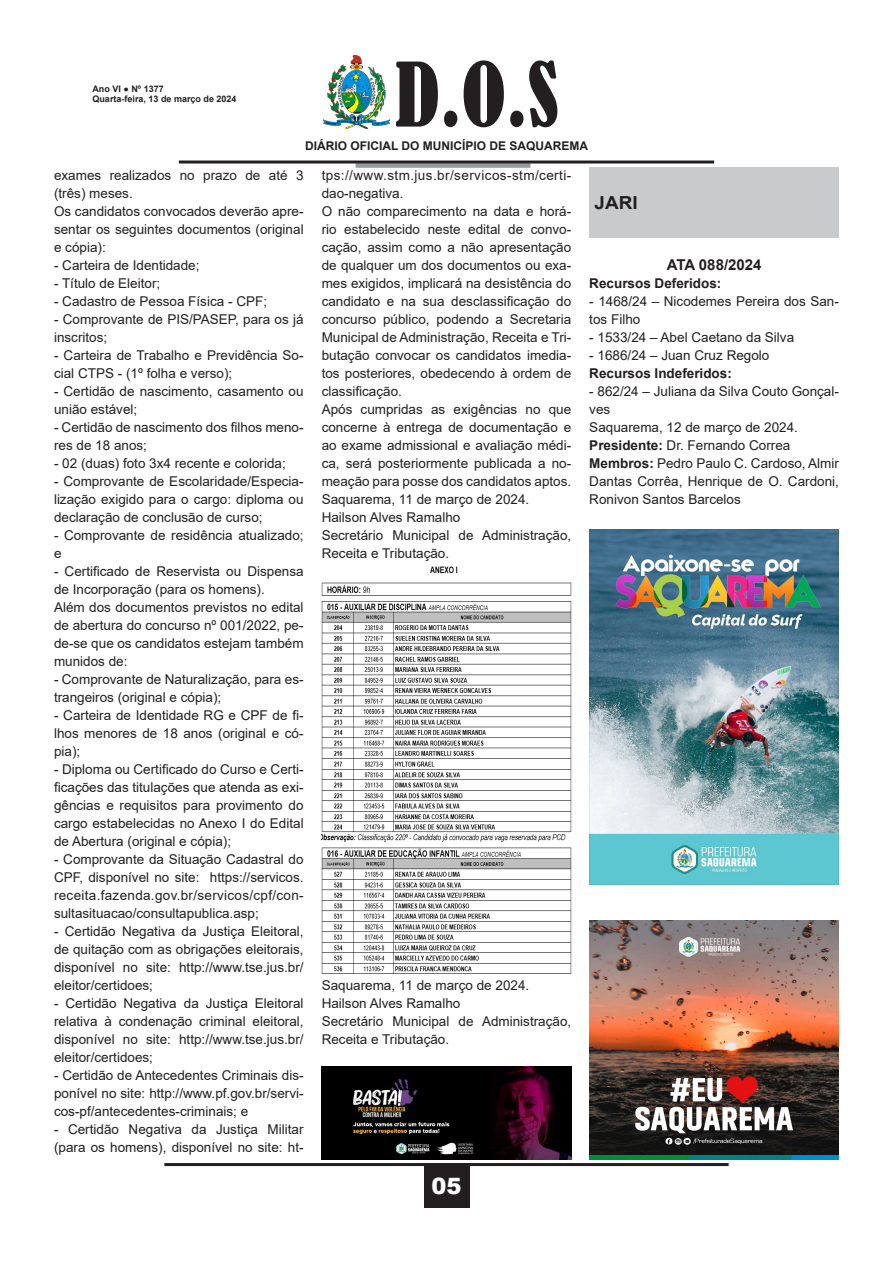
<style>
.page{position:relative;width:893px;height:1263px;background:#fff}
.page>*{position:absolute;margin:0;border:0;box-sizing:border-box;transform-origin:0 0}
.t1{font:condensed 82.5px "Bernard";color:#231f20}
.t2{font:900 22.5px "Arial";color:#fff}
.t3{font:700 18px "Arial";color:#231f20;scale:1.05 1}
.t4{font:700 15px "Arial";color:#231f20}
.t5{font:13.5px/18px "Arial";color:#231f20}
.t6{font:13.5px/18px "Arial";letter-spacing:.03em;color:#231f20}
.t7{font:700 13.5px "Arial";color:#231f20}
.t8{font:700 12px "Arial";color:#231f20}
.t9{font:700 9px/10.8px "Arial";color:#231f20}
.s1{font-weight:700}
</style>
<div class="page">
<hr style="left:164px;top:1163px;width:565px;height:3px;background:#231f20">
<div style="left:424px;top:1163px;width:45px;height:45px;background:#231f20"></div>
<img style="left:324px;top:55px;width:65px;height:73px">
<div style="left:356px;top:163px;width:174px;height:5px;background:#97999c"></div>
<hr style="left:179px;top:161px;width:535px;height:3px;background:#231f20">
<img style="left:322px;top:566px;width:249px;height:408px">
<div style="left:589px;top:167px;width:250px;height:71px;background:#c9cacc"></div>
<img style="left:322px;top:1067px;width:249px;height:93px">
<img style="left:589px;top:529px;width:250px;height:356px">
<img style="left:589px;top:921px;width:250px;height:239px">
<p class="t9" style="left:92px;top:83px;width:146px">Ano VI ● Nº 1377<br>Quarta-feira, 13 de março de 2024</p>
<h1 class="t1" style="left:395px;top:47px;width:165px">D.O.S</h1>
<p class="t8" style="left:305px;top:137px;width:285px">DIÁRIO OFICIAL DO MUNICÍPIO DE SAQUAREMA</p>
<p class="t5" style="left:54px;top:166px;width:251px">exames realizados no prazo de até 3 (três) meses.</p>
<p class="t5" style="left:54px;top:202px;width:251px;text-align:justify">Os candidatos convocados deverão apre&shy;sentar os seguintes documentos (original e cópia):</p>
<p class="t5" style="left:54px;top:256px;width:147px">- Carteira de Identidade;</p>
<p class="t5" style="left:54px;top:274px;width:108px">- Título de Eleitor;</p>
<p class="t5" style="left:54px;top:292px;width:215px">- Cadastro de Pessoa Física - CPF;</p>
<p class="t5" style="left:54px;top:310px;width:251px">- Comprovante de PIS/PASEP, para os já inscritos;</p>
<p class="t5" style="left:54px;top:346px;width:251px">- Carteira de Trabalho e Previdência So&shy;cial CTPS - (1º folha e verso);</p>
<p class="t5" style="left:54px;top:382px;width:251px">- Certidão de nascimento, casamento ou união estável;</p>
<p class="t5" style="left:54px;top:418px;width:251px">- Certidão de nascimento dos filhos meno&shy;res de 18 anos;</p>
<p class="t5" style="left:54px;top:454px;width:233px">- 02 (duas) foto 3x4 recente e colorida;</p>
<p class="t5" style="left:54px;top:472px;width:251px;text-align:justify">- Comprovante de Escolaridade/Especia&shy;lização exigido para o cargo: diploma ou declaração de conclusão de curso;</p>
<p class="t5" style="left:54px;top:526px;width:251px">- Comprovante de residência atualizado; e</p>
<p class="t5" style="left:54px;top:562px;width:251px">- Certificado de Reservista ou Dispensa de Incorporação (para os homens).</p>
<p class="t5" style="left:54px;top:598px;width:251px;text-align:justify">Além dos documentos previstos no edital de abertura do concurso nº 001/2022, pe&shy;de-se que os candidatos estejam também munidos de:</p>
<p class="t5" style="left:54px;top:670px;width:251px">- Comprovante de Naturalização, para es&shy;trangeiros (original e cópia);</p>
<p class="t5" style="left:54px;top:706px;width:251px;text-align:justify">- Carteira de Identidade RG e CPF de fi&shy;lhos menores de 18 anos (original e có&shy;pia);</p>
<p class="t5" style="left:54px;top:760px;width:251px;text-align:justify">- Diploma ou Certificado do Curso e Certi&shy;ficações das titulações que atenda as exi&shy;gências e requisitos para provimento do cargo estabelecidas no Anexo I do Edital de Abertura (original e cópia);</p>
<p class="t5" style="left:54px;top:850px;width:251px;text-align:justify">- Comprovante da Situação Cadastral do CPF, disponível no site: https://servicos. receita.fazenda.gov.br/servicos/cpf/con&shy;sultasituacao/consultapublica.asp;</p>
<p class="t5" style="left:54px;top:922px;width:251px;text-align:justify">- Certidão Negativa da Justiça Eleitoral, de quitação com as obrigações eleitorais, disponível no site: http://www.tse.jus.br/ eleitor/certidoes;</p>
<p class="t5" style="left:54px;top:994px;width:251px;text-align:justify">- Certidão Negativa da Justiça Eleitoral relativa à condenação criminal eleitoral, disponível no site: http://www.tse.jus.br/ eleitor/certidoes;</p>
<p class="t5" style="left:54px;top:1066px;width:251px;text-align:justify">- Certidão de Antecedentes Criminais dis&shy;ponível no site: http://www.pf.gov.br/servi&shy;cos-pf/antecedentes-criminais; e</p>
<p class="t5" style="left:54px;top:1120px;width:251px">- Certidão Negativa da Justiça Militar (para os homens), disponível no site: ht-</p>
<p class="t6" style="left:322px;top:166px;width:251px">tps://www.stm.jus.br/servicos-stm/certi&shy;dao-negativa.</p>
<p class="t5" style="left:322px;top:202px;width:251px;text-align:justify">O não comparecimento na data e horá&shy;rio estabelecido neste edital de convo&shy;cação, assim como a não apresentação de qualquer um dos documentos ou exa&shy;mes exigidos, implicará na desistência do candidato e na sua desclassificação do concurso público, podendo a Secretaria Municipal de Administração, Receita e Tri&shy;butação convocar os candidatos imedia&shy;tos posteriores, obedecendo à ordem de classificação.</p>
<p class="t5" style="left:322px;top:400px;width:251px;text-align:justify">Após cumpridas as exigências no que concerne à entrega de documentação e ao exame admissional e avaliação médi&shy;ca, será posteriormente publicada a no&shy;meação para posse dos candidatos aptos.</p>
<p class="t5" style="left:322px;top:490px;width:209px">Saquarema, 11 de março de 2024.</p>
<p class="t5" style="left:322px;top:508px;width:140px">Hailson Alves Ramalho</p>
<p class="t5" style="left:322px;top:526px;width:251px">Secretário Municipal de Administração,<br>Receita e Tributação.</p>
<p class="t5" style="left:322px;top:976px;width:209px">Saquarema, 11 de março de 2024.</p>
<p class="t5" style="left:322px;top:994px;width:140px">Hailson Alves Ramalho</p>
<p class="t5" style="left:322px;top:1012px;width:251px">Secretário Municipal de Administração,<br>Receita e Tributação.</p>
<h2 class="t2" style="left:431px;top:1170px;width:32px">05</h2>
<p class="t3" style="left:595px;top:190px;width:43px">JARI</p>
<p class="t4" style="left:667px;top:254px;width:96px">ATA 088/2024</p>
<p class="t7" style="left:589px;top:274px;width:134px">Recursos Deferidos:</p>
<p class="t5" style="left:589px;top:292px;width:251px">- 1468/24 – Nicodemes Pereira dos San&shy;tos Filho</p>
<p class="t5" style="left:589px;top:328px;width:206px">- 1533/24 – Abel Caetano da Silva</p>
<p class="t5" style="left:589px;top:346px;width:182px">- 1686/24 – Juan Cruz Regolo</p>
<p class="t7" style="left:589px;top:364px;width:144px">Recursos Indeferidos:</p>
<p class="t5" style="left:589px;top:382px;width:251px">- 862/24 – Juliana da Silva Couto Gonçal&shy;ves</p>
<p class="t5" style="left:589px;top:418px;width:210px">Saquarema, 12 de março de 2024.</p>
<p class="t5" style="left:589px;top:436px;width:203px"><span class="s1">Presidente:</span> Dr. Fernando Correa</p>
<p class="t5" style="left:589px;top:454px;width:251px;text-align:justify"><span class="s1">Membros:</span> Pedro Paulo C. Cardoso, Almir Dantas Corrêa, Henrique de O. Cardoni, Ronivon Santos Barcelos</p>
</div>
